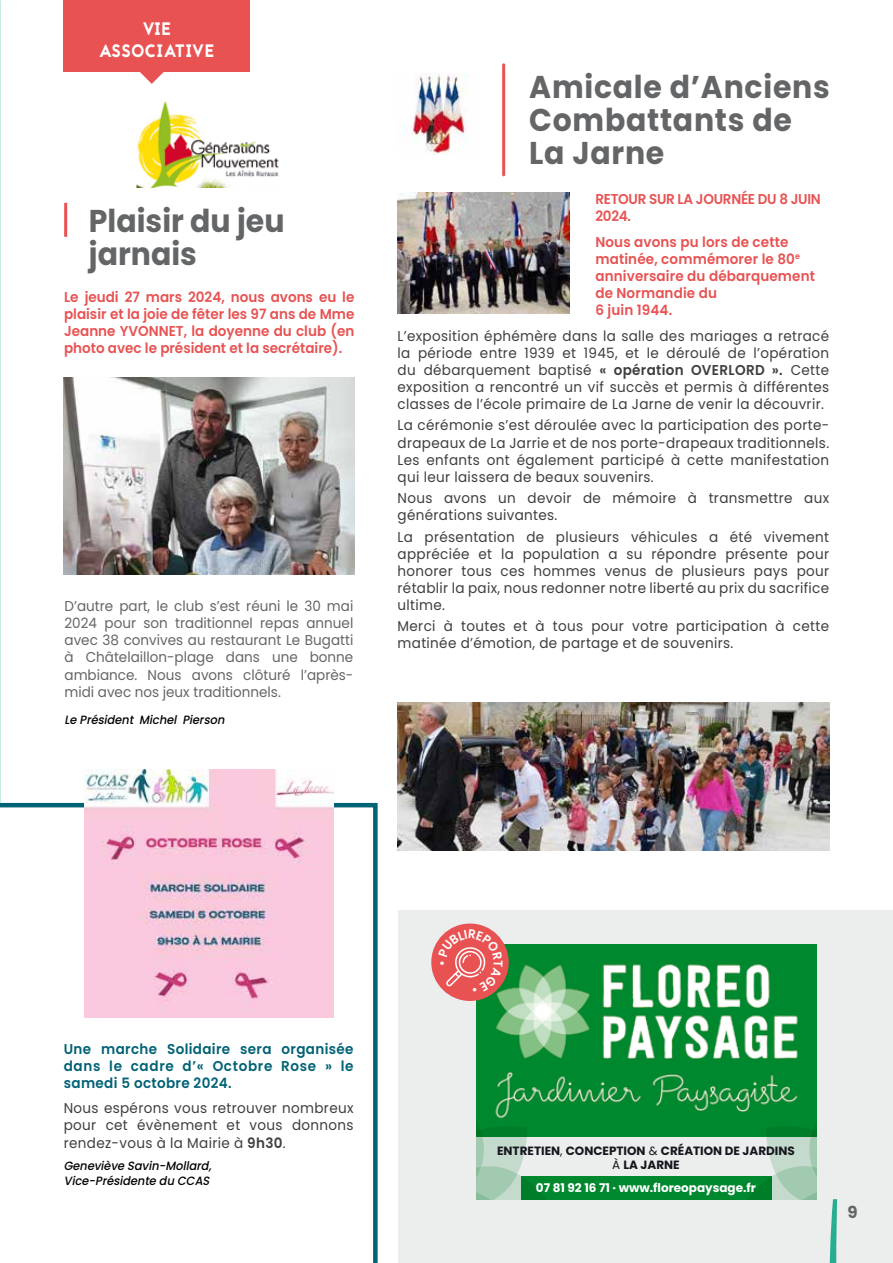
<style>
.page{position:relative;width:893px;height:1263px;background:#fff}
.page>*{position:absolute;margin:0;border:0;box-sizing:border-box;transform-origin:0 0}
.t1{font:700 31.5px/33px "Poppins";letter-spacing:.025em;color:#646567;scale:.95 1}
.t2{font:700 31.5px/33px "Poppins";color:#646567;scale:.95 1}
.t3{font:18px/21.6px "Jaapokki";letter-spacing:.02em;color:#fff;text-align:center;scale:.9 1}
.t4{font:700 16.5px "Poppins";color:#646567}
.t5{font:14.25px/17.1px "Poppins";letter-spacing:.025em;color:#3e3d40;text-align:justify;scale:.95 1}
.t6{font:600 14.25px/17.1px "Poppins";letter-spacing:.01em;color:#e85252;text-align:justify;scale:.95 1}
.t7{font:14.25px/17.1px "Poppins";color:#646567;text-align:justify;scale:.95 1}
.t8{font:600 14.25px/17.1px "Poppins";letter-spacing:.025em;color:#006275;text-align:justify;scale:.95 1}
.t9{font:600 14.25px/17.1px "Poppins";letter-spacing:-.02em;color:#e85252;scale:.95 1}
.t10{font:italic 500 12px/14.4px "Poppins";color:#000;scale:.95 1}
.t11{font:700 12px/14.4px "Poppins";color:#16171d;text-align:center}
.t12{font:700 12px "Poppins";color:#fff}
.s1{font-weight:600}
.s2{font-weight:400}
</style>
<div class="page">
<svg style="left:0;top:803px;width:378px;height:460px"></svg>
<div style="left:398px;top:910px;width:495px;height:353px;background:#eceded"></div>
<div style="left:521px;top:1176px;width:251px;height:23px;background:#00882f"></div>
<img style="left:476px;top:944px;width:340px;height:192px">
<svg style="left:476px;top:1090px;width:76px;height:109px"></svg>
<svg style="left:741px;top:1090px;width:75px;height:109px"></svg>
<div style="left:431px;top:923px;width:78px;height:78px;background:#e85252;border-radius:50%"></div>
<svg style="left:829px;top:1199px;width:9px;height:64px"></svg>
<img style="left:85px;top:770px;width:248px;height:248px">
<div style="left:63px;top:0;width:187px;height:71px;background:#e85252"></div>
<svg style="left:137px;top:71px;width:30px;height:13px"></svg>
<img style="left:137px;top:101px;width:142px;height:86px">
<hr style="left:64px;top:203px;width:3px;height:34px;background:#e85252">
<img style="left:64px;top:378px;width:290px;height:196px">
<hr style="left:502px;top:65px;width:3px;height:110px;background:#e85252">
<img style="left:407px;top:74px;width:60px;height:81px">
<img style="left:398px;top:192px;width:172px;height:122px">
<img style="left:398px;top:702px;width:431px;height:148px">
<svg style="left:438px;top:929px;width:65px;height:63px"></svg>
<p class="t3" style="left:99px;top:19px;width:130px">VIE<br>ASSOCIATIVE</p>
<h1 class="t2" style="left:89px;top:205px;width:207px">Plaisir du jeu jarnais</h1>
<p class="t6" style="left:64px;top:289px;width:307px">Le jeudi 27 mars 2024, nous avons eu le plaisir et la joie de fêter les 97 ans de Mme Jeanne YVONNET, la doyenne du club (en photo avec le président et la secrétaire).</p>
<p class="t7" style="left:65px;top:598px;width:306px">D’autre part, le club s’est réuni le 30 mai 2024 pour son traditionnel repas annuel avec 38 convives au restaurant Le Bugatti à Châtelaillon-plage dans une bonne ambiance. Nous avons clôturé l’après&shy;midi avec nos jeux traditionnels.</p>
<p class="t10" style="left:65px;top:712px;width:174px">Le Président Michel Pierson</p>
<h1 class="t1" style="left:529px;top:70px;width:318px">Amicale d’Anciens<br>Combattants de<br>La Jarne</h1>
<p class="t9" style="left:595px;top:191px;width:239px">RETOUR SUR LA JOURNÉE DU 8 JUIN<br>2024.</p>
<p class="t6" style="left:595px;top:233px;width:233px;text-align:left">Nous avons pu lors de cette matinée, commémorer le 80<sup>e </sup>anniversaire du débarquement de Normandie du<br>6 juin 1944.</p>
<p class="t5" style="left:398px;top:327px;width:456px">L’exposition éphémère dans la salle des mariages a retracé la période entre 1939 et 1945, et le déroulé de l’opération du débarquement baptisé <span class="s1">« opération OVERLORD ».</span> Cette exposition a rencontré un vif succès et permis à différentes classes de l’école primaire de La Jarne de venir la découvrir.</p>
<p class="t5" style="left:398px;top:417px;width:456px">La cérémonie s’est déroulée avec la participation des porte&shy;drapeaux de La Jarrie et de nos porte-drapeaux traditionnels.<br>Les enfants ont également participé à cette manifestation qui leur laissera de beaux souvenirs.</p>
<p class="t5" style="left:398px;top:490px;width:456px">Nous avons un devoir de mémoire à transmettre aux générations suivantes.</p>
<p class="t5" style="left:398px;top:528px;width:456px">La présentation de plusieurs véhicules a été vivement appréciée et la population a su répondre présente pour honorer tous ces hommes venus de plusieurs pays pour rétablir la paix, nous redonner notre liberté au prix du sacrifice ultime.</p>
<p class="t5" style="left:398px;top:618px;width:456px">Merci à toutes et à tous pour votre participation à cette matinée d’émotion, de partage et de souvenirs.</p>
<p class="t8" style="left:64px;top:1040px;width:307px">Une marche Solidaire sera organisée dans le cadre d’« Octobre Rose » le samedi 5 octobre 2024.</p>
<p class="t5" style="left:64px;top:1100px;width:307px">Nous espérons vous retrouver nombreux pour cet évènement et vous donnons rendez-vous à la Mairie à <span class="s1">9h30</span>.</p>
<p class="t10" style="left:64px;top:1159px;width:160px">Geneviève Savin-Mollard,<br>Vice-Présidente du CCAS</p>
<p class="t11" style="left:497px;top:1143px;width:299px">ENTRETIEN<span class="s2">,</span> CONCEPTION <span class="s2">&amp;</span> CRÉATION DE JARDINS<br><span class="s2">À</span> LA JARNE</p>
<p class="t12" style="left:536px;top:1181px;width:222px">07 81 92 16 71 · www.floreopaysage.fr</p>
<p class="t4" style="left:847px;top:1202px;width:12px">9</p>
</div>
